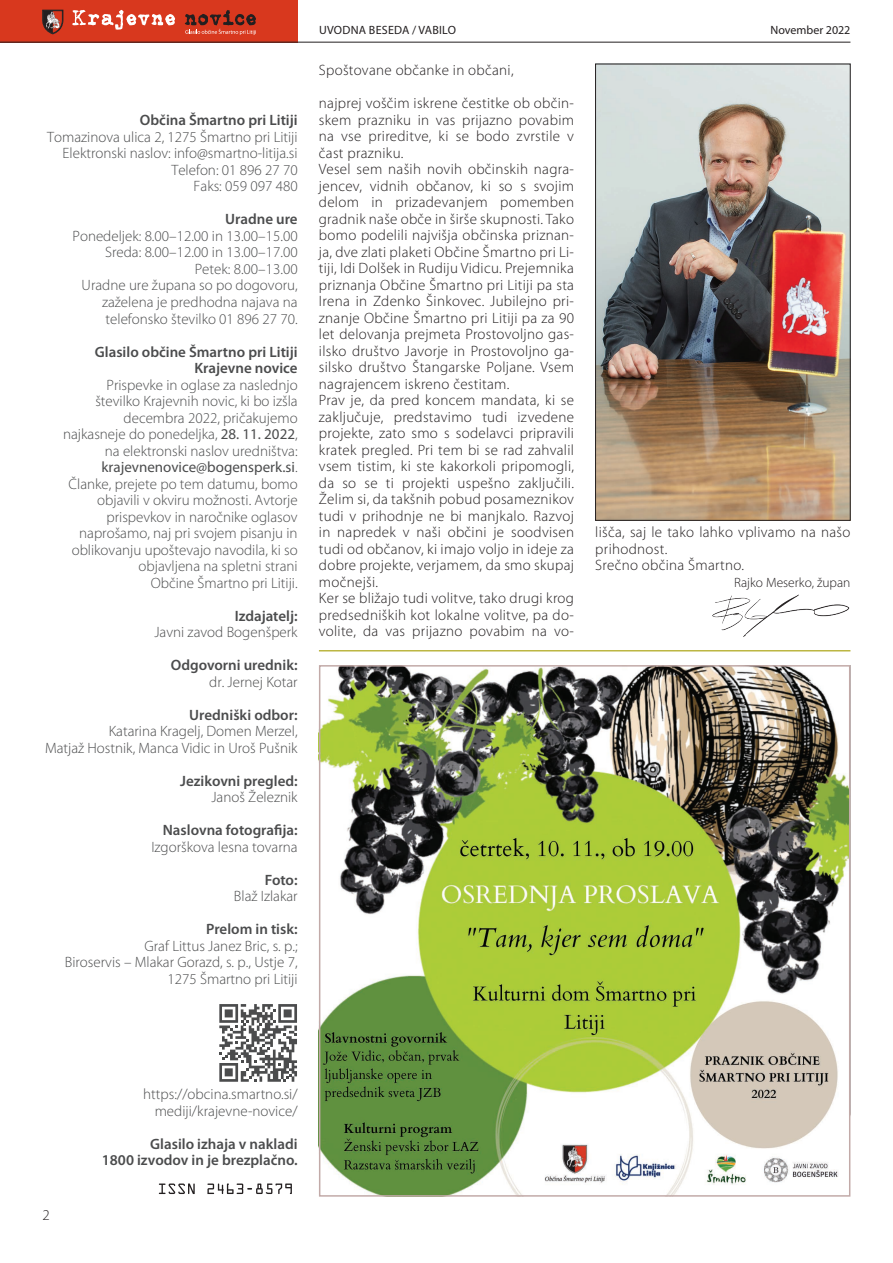
<style>
.page{position:relative;width:893px;height:1263px;background:#fff}
.page>*{position:absolute;margin:0;border:0;box-sizing:border-box;transform-origin:0 0}
.BESEDILO{font:300 15px/16.5px "Myriad Pro";letter-spacing:.02em;color:#231f20;text-align:justify}
.KOLOFON{font:300 15px/16.5px "Myriad Pro";color:#4b4c4d;text-align:right}
.KOLOFON_-_semibold{font:600 15px/16.5px "Myriad Pro";color:#4b4c4d;text-align:right}
.BESEDILO-2{font:300 15px/16.5px "Myriad Pro";color:#4b4c4d;text-align:right}
.Avtor_pod_podnaslovo{font:300 13.5px "Myriad Pro";color:#231f20}
.LEVO_-pagina__naslov{font:12px "Myriad Pro";letter-spacing:.005em;color:#231f20}
.s1{font-weight:400}
</style>
<div class="page">
<div style="left:0;top:0;width:298px;height:43px;background:#d8381e"></div>
<svg style="left:42px;top:10px;width:21px;height:24px"></svg>
<svg style="left:72px;top:10px;width:103px;height:20px"></svg>
<svg style="left:185px;top:10px;width:71px;height:25px"></svg>
<hr style="left:0;top:42px;width:850px;height:1px;background:#231f20">
<svg style="left:159px;top:1183px;width:133px;height:11px"></svg>
<hr style="left:319px;top:650px;width:531px;height:1px;background:#bcb642">
<svg style="left:219px;top:1004px;width:78px;height:78px"></svg>
<img style="left:597px;top:66px;width:251px;height:453px">
<div style="left:595px;top:64px;width:255px;height:457px;border:1px solid #231f20"></div>
<img style="left:322px;top:668px;width:525px;height:526px">
<div style="left:319px;top:665px;width:531px;height:532px;border:2px solid #c2aaa8"></div>
<img style="left:712px;top:594px;width:138px;height:43px">
<p class="KOLOFON_-_semibold" style="left:140px;top:112px;width:159px">Občina Šmartno pri Litiji</p>
<p class="KOLOFON" style="left:47px;top:129px;width:252px">Tomazinova ulica 2, 1275 Šmartno pri Litiji</p>
<p class="KOLOFON" style="left:63px;top:145px;width:237px">Elektronski naslov: info@smartno-litija.si</p>
<p class="KOLOFON" style="left:171px;top:162px;width:128px">Telefon: 01 896 27 70</p>
<p class="KOLOFON" style="left:194px;top:178px;width:106px">Faks: 059 097 480</p>
<p class="KOLOFON_-_semibold" style="left:225px;top:211px;width:74px">Uradne ure</p>
<p class="KOLOFON" style="left:72px;top:228px;width:227px">Ponedeljek: 8.00–12.00 in 13.00–15.00</p>
<p class="KOLOFON" style="left:105px;top:244px;width:194px">Sreda: 8.00–12.00 in 13.00–17.00</p>
<p class="KOLOFON" style="left:195px;top:261px;width:104px">Petek: 8.00–13.00</p>
<p class="KOLOFON" style="left:82px;top:277px;width:218px">Uradne ure župana so po dogovoru,</p>
<p class="KOLOFON" style="left:102px;top:294px;width:197px">zaželena je predhodna najava na</p>
<p class="KOLOFON" style="left:106px;top:310px;width:194px">telefonsko številko 01 896 27 70.</p>
<p class="KOLOFON_-_semibold" style="left:95px;top:343px;width:204px">Glasilo občine Šmartno pri Litiji</p>
<p class="KOLOFON_-_semibold" style="left:194px;top:359px;width:105px">Krajevne novice</p>
<p class="KOLOFON" style="left:107px;top:376px;width:193px">Prispevke in oglase za naslednjo</p>
<p class="KOLOFON" style="left:95px;top:393px;width:204px">številko Krajevnih novic, ki bo izšla decembra 2022, pričakujemo</p>
<p class="KOLOFON" style="left:63px;top:426px;width:236px">najkasneje do ponedeljka, <span class="s1">28. 11. 2022</span>,</p>
<p class="KOLOFON" style="left:101px;top:442px;width:198px;text-align:left">na elektronski naslov uredništva: <span class="s1">krajevnenovice@bogensperk.si</span>.</p>
<p class="KOLOFON" style="left:69px;top:475px;width:231px">Članke, prejete po tem datumu, bomo</p>
<p class="KOLOFON" style="left:72px;top:492px;width:227px">objavili v okviru možnosti. Avtorje prispevkov in naročnike oglasov naprošamo, naj pri svojem pisanju in oblikovanju upoštevajo navodila, ki so objavljena na spletni strani<br>Občine Šmartno pri Litiji.</p>
<p class="KOLOFON_-_semibold" style="left:235px;top:607px;width:64px">Izdajatelj:</p>
<p class="KOLOFON" style="left:154px;top:624px;width:145px">Javni zavod Bogenšperk</p>
<p class="KOLOFON_-_semibold" style="left:171px;top:656px;width:128px">Odgovorni urednik:</p>
<p class="KOLOFON" style="left:209px;top:673px;width:90px">dr. Jernej Kotar</p>
<p class="KOLOFON_-_semibold" style="left:189px;top:706px;width:110px">Uredniški odbor:</p>
<p class="KOLOFON" style="left:45px;top:723px;width:254px">Katarina Kragelj, Domen Merzel,<br>Matjaž Hostnik, Manca Vidic in Uroš Pušnik</p>
<p class="KOLOFON_-_semibold" style="left:180px;top:772px;width:119px">Jezikovni pregled:</p>
<p class="KOLOFON" style="left:211px;top:789px;width:88px">Janoš Železnik</p>
<p class="KOLOFON_-_semibold" style="left:163px;top:821px;width:136px">Naslovna fotografija:</p>
<p class="KOLOFON" style="left:151px;top:838px;width:148px">Izgorškova lesna tovarna</p>
<p class="KOLOFON_-_semibold" style="left:265px;top:871px;width:34px">Foto:</p>
<p class="KOLOFON" style="left:234px;top:888px;width:65px">Blaž Izlakar</p>
<p class="KOLOFON_-_semibold" style="left:206px;top:920px;width:93px">Prelom in tisk:</p>
<p class="KOLOFON" style="left:145px;top:937px;width:155px">Graf Littus Janez Bric, s. p.;</p>
<p class="KOLOFON" style="left:65px;top:954px;width:234px">Biroservis – Mlakar Gorazd, s. p., Ustje 7,<br>1275 Šmartno pri Litiji</p>
<p class="LEVO_-pagina__naslov" style="left:319px;top:23px;width:138px">UVODNA BESEDA / VABILO</p>
<p class="BESEDILO" style="left:319px;top:62px;width:196px">Spoštovane občanke in občani,</p>
<p class="BESEDILO" style="left:319px;top:95px;width:257px">najprej voščim iskrene čestitke ob občin&shy;skem prazniku in vas prijazno povabim na vse prireditve, ki se bodo zvrstile v čast prazniku.</p>
<p class="BESEDILO" style="left:319px;top:161px;width:257px">Vesel sem naših novih občinskih nagra&shy;jencev, vidnih občanov, ki so s svojim delom in prizadevanjem pomemben gradnik naše obče in širše skupnosti. Tako bomo podelili najvišja občinska priznan&shy;ja, dve zlati plaketi Občine Šmartno pri Li&shy;tiji, Idi Dolšek in Rudiju Vidicu. Prejemnika priznanja Občine Šmartno pri Litiji pa sta Irena in Zdenko Šinkovec. Jubilejno pri&shy;znanje Občine Šmartno pri Litiji pa za 90 let delovanja prejmeta Prostovoljno gas&shy;ilsko društvo Javorje in Prostovoljno ga&shy;silsko društvo Štangarske Poljane. Vsem nagrajencem iskreno čestitam.</p>
<p class="BESEDILO" style="left:319px;top:392px;width:257px">Prav je, da pred koncem mandata, ki se zaključuje, predstavimo tudi izvedene projekte, zato smo s sodelavci pripravili kratek pregled. Pri tem bi se rad zahvalil vsem tistim, ki ste kakorkoli pripomogli, da so se ti projekti uspešno zaključili.<br>Želim si, da takšnih pobud posameznikov tudi v prihodnje ne bi manjkalo. Razvoj in napredek v naši občini je soodvisen tudi od občanov, ki imajo voljo in ideje za dobre projekte, verjamem, da smo skupaj močnejši.</p>
<p class="BESEDILO" style="left:319px;top:590px;width:257px">Ker se bližajo tudi volitve, tako drugi krog predsedniških kot lokalne volitve, pa do&shy;volite, da vas prijazno povabim na vo-</p>
<p class="LEVO_-pagina__naslov" style="left:770px;top:23px;width:82px">November 2022</p>
<p class="BESEDILO" style="left:595px;top:524px;width:257px">lišča, saj le tako lahko vplivamo na našo prihodnost.</p>
<p class="BESEDILO" style="left:595px;top:557px;width:150px">Srečno občina Šmartno.</p>
<p class="Avtor_pod_podnaslovo" style="left:734px;top:574px;width:118px">Rajko Meserko, župan</p>
<p class="BESEDILO" style="left:43px;top:1207px;width:9px">2</p>
<p class="BESEDILO-2" style="left:143px;top:1086px;width:156px">https://obcina.smartno.si/ mediji/krajevne-novice/</p>
<p class="KOLOFON_-_semibold" style="left:102px;top:1135px;width:197px">Glasilo izhaja v nakladi<br>1800 izvodov in je brezplačno.</p>
</div>
